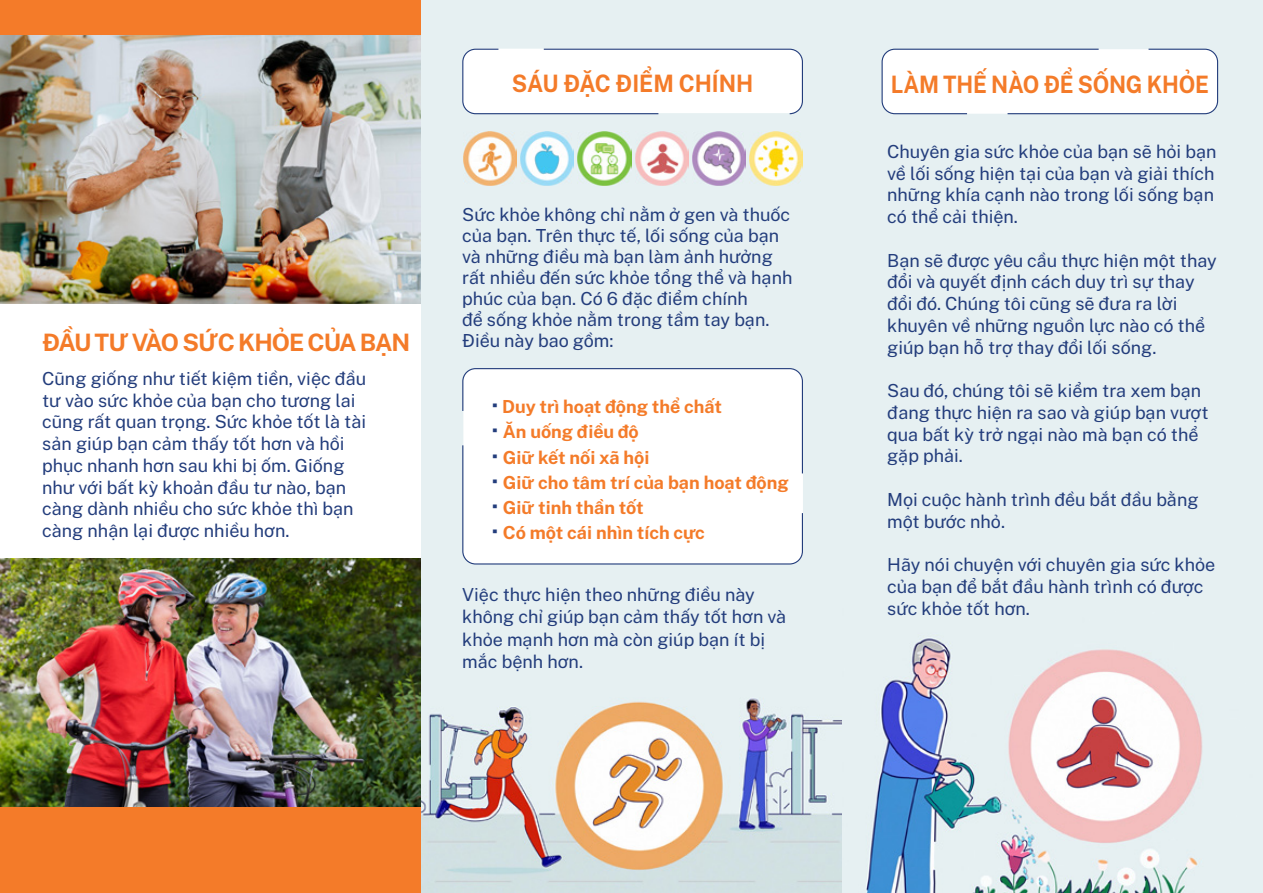
<style>
.page{position:relative;width:1263px;height:893px;background:#fff}
.page>*{position:absolute;margin:0;border:0;box-sizing:border-box;transform-origin:0 0}
.t1{font:700 24px "Public Sans";letter-spacing:-.04em;color:#f47b29}
.t2{font:700 24px "Public Sans";letter-spacing:-.015em;color:#f47b29;scale:.91 1}
.t3{font:700 24px "Public Sans";letter-spacing:-.015em;color:#f47b29;scale:.93 1}
.t4{font:18px/21.8px "Public Sans";color:#233d7c}
.t5{font:700 18px "Public Sans";color:#f47b29}
.s1{font-weight:900;font-size:21px;color:#233d7c}
</style>
<div class="page">
<div style="left:421px;top:0;width:842px;height:893px;background:#e6f0f2"></div>
<img style="left:0;top:558px;width:421px;height:250px">
<img style="left:866px;top:638px;width:336px;height:255px">
<img style="left:635px;top:132px;width:53px;height:53px">
<img style="left:692px;top:132px;width:54px;height:53px">
<img style="left:521px;top:132px;width:53px;height:53px">
<img style="left:463px;top:132px;width:54px;height:53px">
<img style="left:750px;top:132px;width:53px;height:53px">
<img style="left:578px;top:132px;width:53px;height:53px">
<img style="left:421px;top:698px;width:421px;height:195px">
<img style="left:0;top:34px;width:421px;height:269px">
<div style="left:0;top:0;width:421px;height:34px;background:#f47b29"></div>
<div style="left:0;top:808px;width:421px;height:85px;background:#f47b29"></div>
<svg style="left:462px;top:48px;width:341px;height:67px;background:#f7f8fa"></svg>
<div style="left:462px;top:368px;width:341px;height:197px;background:#fff"></div>
<svg style="left:881px;top:48px;width:338px;height:67px;background:#f6f7fa"></svg>
<p class="t1" style="left:42px;top:325px;width:370px">ĐẦU TƯ VÀO SỨC KHỎE CỦA BẠN</p>
<p class="t4" style="left:42px;top:366px;width:326px">Cũng giống như tiết kiệm tiền, việc đầu tư vào sức khỏe của bạn cho tương lai cũng rất quan trọng. Sức khỏe tốt là tài sản giúp bạn cảm thấy tốt hơn và hồi phục nhanh hơn sau khi bị ốm. Giống như với bất kỳ khoản đầu tư nào, bạn càng dành nhiều cho sức khỏe thì bạn càng nhận lại được nhiều hơn.</p>
<p class="t3" style="left:512px;top:66px;width:261px">SÁU ĐẶC ĐIỂM CHÍNH</p>
<p class="t4" style="left:462px;top:203px;width:332px;line-height:21px">Sức khỏe không chỉ nằm ở gen và thuốc của bạn. Trên thực tế, lối sống của bạn và những điều mà bạn làm ảnh hưởng rất nhiều đến sức khỏe tổng thể và hạnh phúc của bạn. Có 6 đặc điểm chính<br>để sống khỏe nằm trong tầm tay bạn.<br>Điều này bao gồm:</p>
<p class="t5" style="left:492px;top:394px;width:231px"><span class="s1">·</span> Duy trì hoạt động thể chất</p>
<p class="t5" style="left:492px;top:419px;width:148px"><span class="s1">·</span> Ăn uống điều độ</p>
<p class="t5" style="left:492px;top:444px;width:159px"><span class="s1">·</span> Giữ kết nối xã hội</p>
<p class="t5" style="left:492px;top:469px;width:298px"><span class="s1">·</span> Giữ cho tâm trí của bạn hoạt động</p>
<p class="t5" style="left:492px;top:494px;width:153px"><span class="s1">·</span> Giữ tinh thần tốt</p>
<p class="t5" style="left:492px;top:520px;width:214px"><span class="s1">·</span> Có một cái nhìn tích cực</p>
<p class="t4" style="left:462px;top:582px;width:326px;line-height:22.5px">Việc thực hiện theo những điều này không chỉ giúp bạn cảm thấy tốt hơn và khỏe mạnh hơn mà còn giúp bạn ít bị mắc bệnh hơn.</p>
<p class="t2" style="left:891px;top:67px;width:351px">LÀM THẾ NÀO ĐỂ SỐNG KHỎE</p>
<p class="t4" style="left:887px;top:139px;width:331px">Chuyên gia sức khỏe của bạn sẽ hỏi bạn về lối sống hiện tại của bạn và giải thích những khía cạnh nào trong lối sống bạn có thể cải thiện.</p>
<p class="t4" style="left:887px;top:248px;width:331px">Bạn sẽ được yêu cầu thực hiện một thay đổi và quyết định cách duy trì sự thay đổi đó. Chúng tôi cũng sẽ đưa ra lời khuyên về những nguồn lực nào có thể giúp bạn hỗ trợ thay đổi lối sống.</p>
<p class="t4" style="left:887px;top:379px;width:323px">Sau đó, chúng tôi sẽ kiểm tra xem bạn đang thực hiện ra sao và giúp bạn vượt qua bất kỳ trở ngại nào mà bạn có thể gặp phải.</p>
<p class="t4" style="left:887px;top:487px;width:313px">Mọi cuộc hành trình đều bắt đầu bằng một bước nhỏ.</p>
<p class="t4" style="left:887px;top:553px;width:330px">Hãy nói chuyện với chuyên gia sức khỏe của bạn để bắt đầu hành trình có được sức khỏe tốt hơn.</p>
</div>
